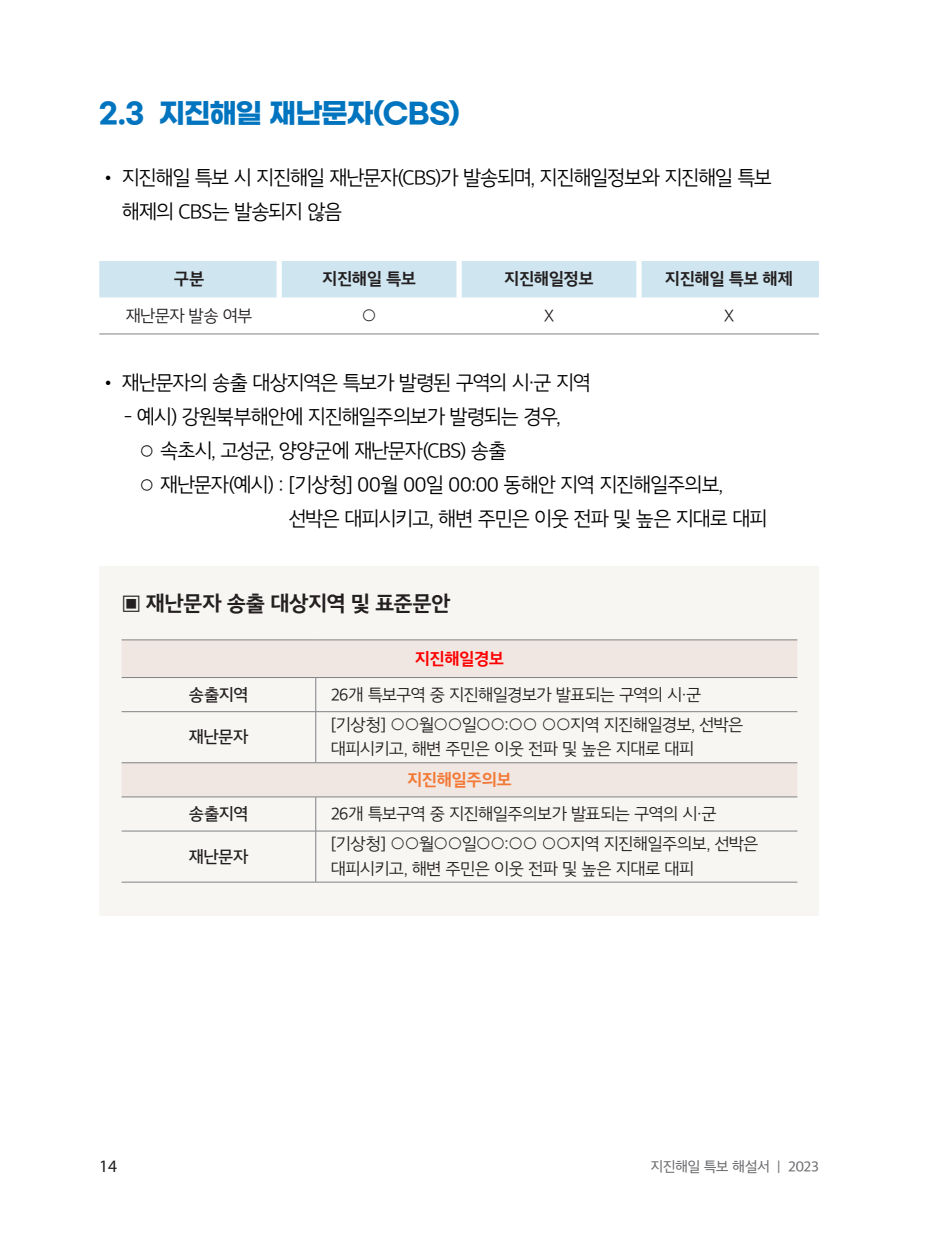
<style>
.page{position:relative;width:943px;height:1241px;background:#fff}
.page>*{position:absolute;margin:0;border:0;box-sizing:border-box;transform-origin:0 0}
._1__중제_-_고딕16pt{font:700 28px "Gmarket Sans";letter-spacing:-.04em;color:#0074be}
._4-2__표_본문_9_5pt{font:21px "SD Gothic Neob f Bd";letter-spacing:-.03em;color:#231f20}
._2-1__본문_명조-_11_5pt{font:20.12px/34.1px "SD Gothic Neob b Lt";letter-spacing:-.06em;color:#000}
.t1{font:17.5px "Myriad Pro";color:#231f20}
._4-2__표_본문_9_5pt-2{font:16.62px/24.5px "SD Gothic Neob b Lt";letter-spacing:-.045em;color:#231f20}
._4-2__표_본문_9_5pt-3{font:16.62px "SD Gothic Neob f Bd";letter-spacing:-.03em;color:#231f20}
._4-2__표_본문_9_5pt-4{font:16.62px "SD Gothic Neob d Md";letter-spacing:-.035em;color:#231f20}
._4-2__표_본문_9_5pt-5{font:16.62px "SD Gothic Neob f Bd";letter-spacing:-.025em;color:#f47835}
._4-2__표_본문_9_5pt-6{font:16.62px "SD Gothic Neob f Bd";letter-spacing:-.03em;color:#f00}
.t2{font:14px "SD Gothic Neob c Rg";letter-spacing:-.03em;color:#6c6d70}
</style>
<div class="page">
<div style="left:99px;top:261px;width:720px;height:36px;background:#cfe6f0"></div>
<div style="left:276px;top:261px;width:6px;height:36px;background:#fff"></div>
<div style="left:456px;top:261px;width:5px;height:36px;background:#fff"></div>
<div style="left:636px;top:261px;width:5px;height:36px;background:#fff"></div>
<hr style="left:99px;top:333px;width:180px;height:1px;background:#808285">
<hr style="left:279px;top:333px;width:180px;height:1px;background:#808285">
<hr style="left:459px;top:333px;width:180px;height:1px;background:#808285">
<hr style="left:639px;top:333px;width:180px;height:1px;background:#808285">
<div style="left:99px;top:566px;width:720px;height:349px;background:#f7f6f3"></div>
<svg style="left:122px;top:640px;width:675px;height:156px"></svg>
<hr style="left:122px;top:639px;width:194px;height:1px;background:#808285">
<hr style="left:316px;top:639px;width:481px;height:1px;background:#808285">
<hr style="left:122px;top:677px;width:194px;height:1px;background:#808285">
<hr style="left:122px;top:711px;width:194px;height:1px;background:#808285">
<hr style="left:316px;top:677px;width:481px;height:1px;background:#808285">
<hr style="left:315px;top:677px;width:1px;height:34px;background:#808285">
<hr style="left:316px;top:711px;width:481px;height:1px;background:#808285">
<hr style="left:315px;top:711px;width:1px;height:51px;background:#808285">
<hr style="left:122px;top:830px;width:194px;height:1px;background:#808285">
<hr style="left:122px;top:881px;width:194px;height:1px;background:#808285">
<hr style="left:315px;top:797px;width:1px;height:33px;background:#808285">
<hr style="left:316px;top:830px;width:481px;height:1px;background:#808285">
<hr style="left:315px;top:831px;width:1px;height:50px;background:#808285">
<hr style="left:316px;top:881px;width:481px;height:1px;background:#808285">
<hr style="left:122px;top:762px;width:194px;height:1px;background:#808285">
<hr style="left:316px;top:762px;width:481px;height:1px;background:#808285">
<hr style="left:122px;top:796px;width:194px;height:1px;background:#808285">
<hr style="left:316px;top:796px;width:481px;height:1px;background:#808285">
<p class="_1__중제_-_고딕16pt" style="left:99px;top:97px;width:362px">2.3 지진해일 재난문자(CBS)</p>
<p class="_2-1__본문_명조-_11_5pt" style="left:122px;top:160px;width:652px;text-indent:-22px">• 지진해일 특보 시 지진해일 재난문자(CBS)가 발송되며, 지진해일정보와 지진해일 특보 해제의 CBS는 발송되지 않음</p>
<p class="_4-2__표_본문_9_5pt-3" style="left:174px;top:271px;width:32px">구분</p>
<p class="_4-2__표_본문_9_5pt-3" style="left:322px;top:271px;width:95px">지진해일 특보</p>
<p class="_4-2__표_본문_9_5pt-3" style="left:504px;top:271px;width:91px">지진해일정보</p>
<p class="_4-2__표_본문_9_5pt-3" style="left:665px;top:271px;width:130px">지진해일 특보 해제</p>
<p class="_4-2__표_본문_9_5pt-2" style="left:126px;top:303px;width:128px">재난문자 발송 여부</p>
<p class="_4-2__표_본문_9_5pt-2" style="left:361px;top:303px;width:17px">○</p>
<p class="_4-2__표_본문_9_5pt-2" style="left:544px;top:303px;width:12px">X</p>
<p class="_4-2__표_본문_9_5pt-2" style="left:723px;top:303px;width:12px">X</p>
<p class="_2-1__본문_명조-_11_5pt" style="left:99px;top:365px;width:493px">• 재난문자의 송출 대상지역은 특보가 발령된 구역의 시·군 지역</p>
<p class="_2-1__본문_명조-_11_5pt" style="left:124px;top:399px;width:438px">- 예시) 강원북부해안에 지진해일주의보가 발령되는 경우,</p>
<p class="_2-1__본문_명조-_11_5pt" style="left:160px;top:433px;width:348px">속초시, 고성군, 양양군에 재난문자(CBS) 송출</p>
<p class="_2-1__본문_명조-_11_5pt" style="left:288px;top:468px;width:480px;text-indent:-128px">재난문자(예시) : [기상청] 00월 00일 00:00 동해안 지역 지진해일주의보, 선박은 대피시키고, 해변 주민은 이웃 전파 및 높은 지대로 대피</p>
<p class="_4-2__표_본문_9_5pt" style="left:122px;top:593px;width:330px">▣ 재난문자 송출 대상지역 및 표준문안</p>
<p class="_4-2__표_본문_9_5pt-6" style="left:415px;top:650px;width:91px">지진해일경보</p>
<p class="_4-2__표_본문_9_5pt-4" style="left:189px;top:686px;width:61px">송출지역</p>
<p class="_4-2__표_본문_9_5pt-2" style="left:331px;top:682px;width:372px">26개 특보구역 중 지진해일경보가 발표되는 구역의 시·군</p>
<p class="_4-2__표_본문_9_5pt-4" style="left:189px;top:728px;width:61px">재난문자</p>
<p class="_4-2__표_본문_9_5pt-2" style="left:331px;top:712px;width:414px">[기상청] ○○월○○일○○:○○ ○○지역 지진해일경보, 선박은 대피시키고, 해변 주민은 이웃 전파 및 높은 지대로 대피</p>
<p class="_4-2__표_본문_9_5pt-5" style="left:407px;top:771px;width:106px">지진해일주의보</p>
<p class="_4-2__표_본문_9_5pt-4" style="left:189px;top:805px;width:61px">송출지역</p>
<p class="_4-2__표_본문_9_5pt-2" style="left:331px;top:801px;width:387px">26개 특보구역 중 지진해일주의보가 발표되는 구역의 시·군</p>
<p class="_4-2__표_본문_9_5pt-4" style="left:189px;top:848px;width:61px">재난문자</p>
<p class="_4-2__표_본문_9_5pt-2" style="left:331px;top:832px;width:429px">[기상청] ○○월○○일○○:○○ ○○지역 지진해일주의보, 선박은 대피시키고, 해변 주민은 이웃 전파 및 높은 지대로 대피</p>
<p class="t1" style="left:99px;top:1155px;width:19px">14</p>
<p class="t2" style="left:650px;top:1159px;width:170px">지진해일 특보 해설서 | 2023</p>
</div>
